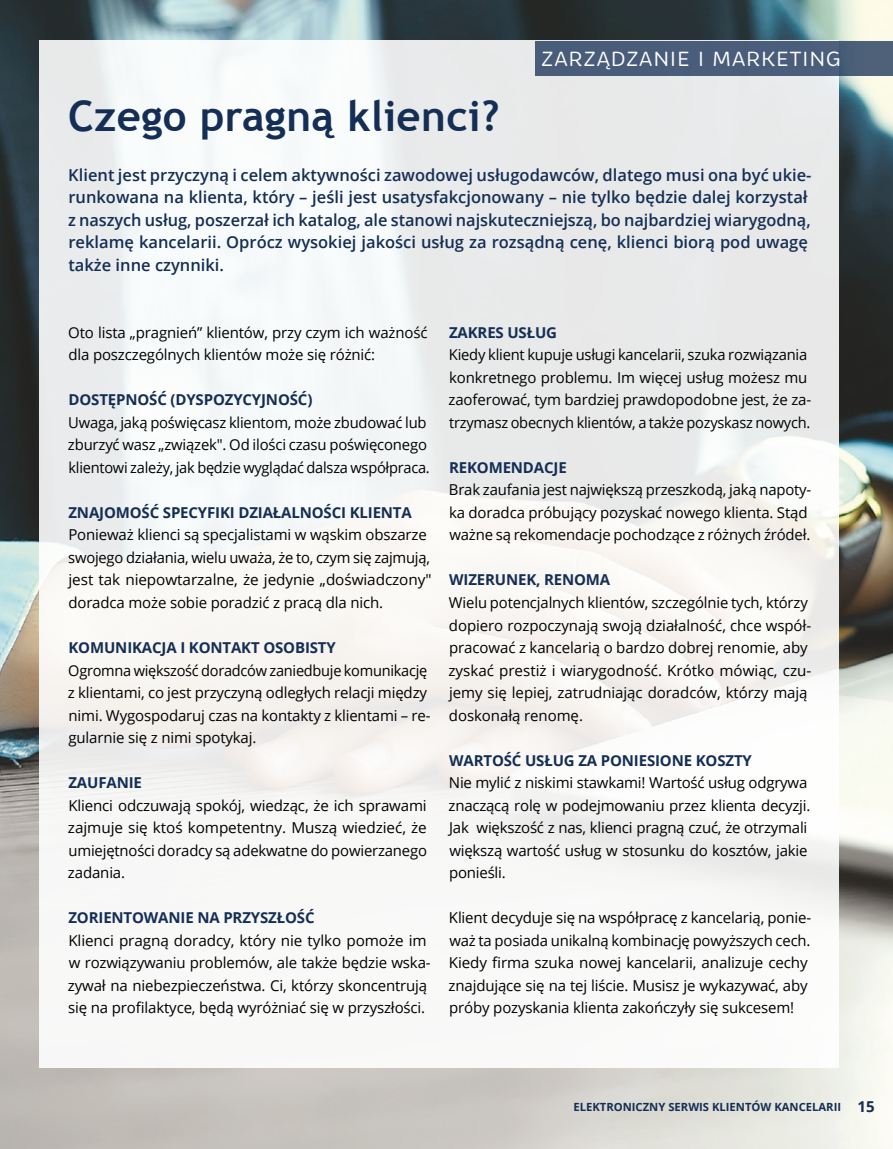
<style>
.page{position:relative;width:893px;height:1149px;background:#fff}
.page>*{position:absolute;margin:0;border:0;box-sizing:border-box;transform-origin:0 0}
.t1{font:700 42px "Trebuchet MS";letter-spacing:.01em;color:#152e55}
.t2{font:21px "Brevia";letter-spacing:.025em;color:#fff}
.t3{font:600 16.5px/22.5px "Open Sans";color:#152e55}
.t4{font:15px/22.5px "Open Sans";letter-spacing:-.01em;color:#000}
.t5{font:700 15px "Open Sans";letter-spacing:-.01em;color:#152e55}
.t6{font:700 11.25px "Open Sans";color:#152e55}
.s1{font-size:15px}
</style>
<div class="page">
<img style="left:0;top:0;width:893px;height:1148px">
<div style="left:40px;top:41px;width:799px;height:1026px;background:linear-gradient(to right,#f5f6f6,#f1f1f0)"></div>
<div style="left:535px;top:41px;width:358px;height:34px;background:#4a5d7a"></div>
<h1 class="t1" style="left:68px;top:90px;width:433px">Czego pragną klienci?</h1>
<h2 class="t2" style="left:541px;top:46px;width:301px">ZARZĄDZANIE I MARKETING</h2>
<p class="t3" style="left:68px;top:163px;width:745px">Klient jest przyczyną i celem aktywności zawodowej usługodawców, dlatego musi ona być ukie&shy;runkowana na klienta, który – jeśli jest usatysfakcjonowany – nie tylko będzie dalej korzystał z naszych usług, poszerzał ich katalog, ale stanowi najskuteczniejszą, bo najbardziej wiarygodną, reklamę kancelarii. Oprócz wysokiej jakości usług za rozsądną cenę, klienci biorą pod uwagę także inne czynniki.</p>
<p class="t4" style="left:68px;top:320px;width:361px">Oto lista „pragnień” klientów, przy czym ich ważność dla poszczególnych klientów może się różnić:</p>
<p class="t5" style="left:68px;top:389px;width:245px">DOSTĘPNOŚĆ (DYSPOZYCYJNOŚĆ)</p>
<p class="t4" style="left:68px;top:410px;width:363px">Uwaga, jaką poświęcasz klientom, może zbudować lub zburzyć wasz „związek". Od ilości czasu poświęconego klientowi zależy, jak będzie wyglądać dalsza współpraca.</p>
<p class="t5" style="left:68px;top:501px;width:345px">ZNAJOMOŚĆ SPECYFIKI DZIAŁALNOŚCI KLIENTA</p>
<p class="t4" style="left:68px;top:523px;width:365px">Ponieważ klienci są specjalistami w wąskim obszarze swojego działania, wielu uważa, że to, czym się zajmują, jest tak niepowtarzalne, że jedynie „doświadczony" doradca może sobie poradzić z pracą dla nich.</p>
<p class="t5" style="left:68px;top:636px;width:269px">KOMUNIKACJA I KONTAKT OSOBISTY</p>
<p class="t4" style="left:68px;top:658px;width:364px">Ogromna większość doradców zaniedbuje komunikację z klientami, co jest przyczyną odległych relacji między nimi. Wygospodaruj czas na kontakty z klientami – re&shy;gularnie się z nimi spotykaj.</p>
<p class="t5" style="left:68px;top:771px;width:75px">ZAUFANIE</p>
<p class="t4" style="left:68px;top:793px;width:360px;text-align:justify">Klienci odczuwają spokój, wiedząc, że ich sprawami zajmuje się ktoś kompetentny. Muszą wiedzieć, że umiejętności doradcy są adekwatne do powierzanego zadania.</p>
<p class="t5" style="left:68px;top:906px;width:248px">ZORIENTOWANIE NA PRZYSZŁOŚĆ</p>
<p class="t4" style="left:68px;top:928px;width:364px">Klienci pragną doradcy, który nie tylko pomoże im w rozwiązywaniu problemów, ale także będzie wska&shy;zywał na niebezpieczeństwa. Ci, którzy skoncentrują się na profilaktyce, będą wyróżniać się w przyszłości.</p>
<p class="t5" style="left:449px;top:321px;width:110px">ZAKRES USŁUG</p>
<p class="t4" style="left:449px;top:343px;width:364px">Kiedy klient kupuje usługi kancelarii, szuka rozwiązania konkretnego problemu. Im więcej usług możesz mu zaoferować, tym bardziej prawdopodobne jest, że za&shy;trzymasz obecnych klientów, a także pozyskasz nowych.</p>
<p class="t5" style="left:449px;top:456px;width:119px">REKOMENDACJE</p>
<p class="t4" style="left:449px;top:478px;width:364px">Brak zaufania jest największą przeszkodą, jaką napoty&shy;ka doradca próbujący pozyskać nowego klienta. Stąd ważne są rekomendacje pochodzące z różnych źródeł.</p>
<p class="t5" style="left:449px;top:569px;width:163px">WIZERUNEK, RENOMA</p>
<p class="t4" style="left:449px;top:590px;width:364px">Wielu potencjalnych klientów, szczególnie tych, którzy dopiero rozpoczynają swoją działalność, chce współ&shy;pracować z kancelarią o bardzo dobrej renomie, aby zyskać prestiż i wiarygodność. Krótko mówiąc, czu&shy;jemy się lepiej, zatrudniając doradców, którzy mają doskonałą renomę.</p>
<p class="t5" style="left:449px;top:749px;width:304px">WARTOŚĆ USŁUG ZA PONIESIONE KOSZTY</p>
<p class="t4" style="left:449px;top:770px;width:363px">Nie mylić z niskimi stawkami! Wartość usług odgrywa znaczącą rolę w podejmowaniu przez klienta decyzji.<br>Jak większość z nas, klienci pragną czuć, że otrzymali większą wartość usług w stosunku do kosztów, jakie ponieśli.</p>
<p class="t4" style="left:449px;top:905px;width:364px">Klient decyduje się na współpracę z kancelarią, ponie&shy;waż ta posiada unikalną kombinację powyższych cech.<br>Kiedy firma szuka nowej kancelarii, analizuje cechy znajdujące się na tej liście. Musisz je wykazywać, aby próby pozyskania klienta zakończyły się sukcesem!</p>
<p class="t6" style="left:573px;top:1099px;width:303px">ELEKTRONICZNY SERWIS KLIENTÓW KANCELARII <span class="s1">15</span></p>
</div>
